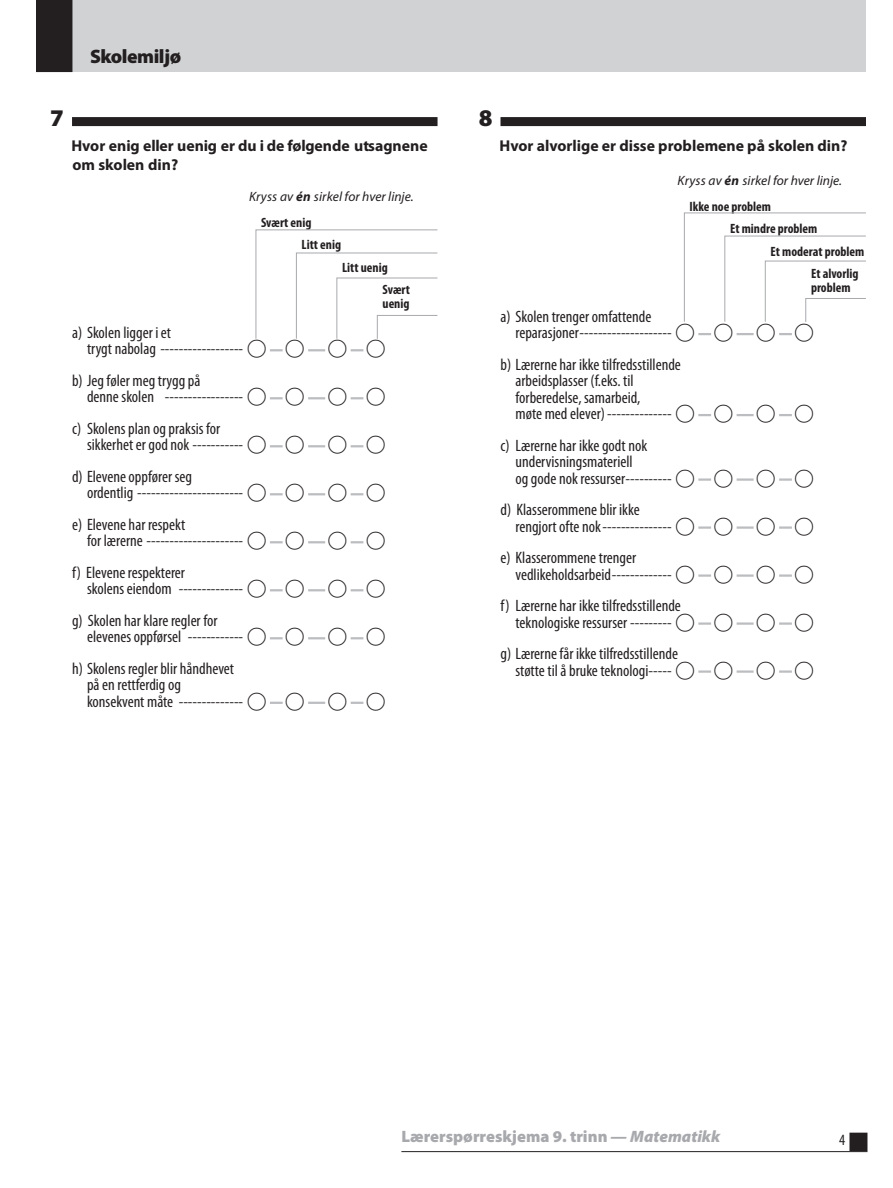
<style>
.page{position:relative;width:893px;height:1188px;background:#fff}
.page>*{position:absolute;margin:0;border:0;box-sizing:border-box;transform-origin:0 0}
.t1{font:900 24px "Myriad Pro";color:#231f20}
.t2{font:900 19.5px "Myriad Pro";letter-spacing:-.025em;color:#231f20}
.t3{font:condensed 16.5px/16.5px "Myriad Pro";color:#231f20}
.t4{font:900 16.5px "Myriad Pro";color:#a8a9ad}
.t5{font:italic 900 16.5px "Myriad Pro";color:#a8a9ad}
.t6{font:700 15.75px/18.9px "Myriad Pro";color:#231f20}
.t7{font:condensed 15.75px "Myriad Pro";color:#231f20}
.t8{font:italic 13.5px/25.5px "Myriad Pro";color:#231f20}
.t9{font:700 condensed 13.5px/22.5px "Myriad Pro";color:#231f20}
.s1{font-weight:700}
.s2{font-weight:700;font-style:normal;font-stretch:condensed}
.s3{font-family:"TIMSS options";font-stretch:normal;font-size:22.5px}
.s4{font-weight:700;font-style:italic;font-size:18px;color:#231f20}
</style>
<div class="page">
<div style="left:850px;top:1133px;width:17px;height:17px;background:#231f20"></div>
<div style="left:849px;top:1133px;width:18px;height:18px;border:2px solid #231f20"></div>
<hr style="left:401px;top:1151px;width:466px;height:1px;background:#231f20">
<div style="left:36px;top:0;width:830px;height:72px;background:#d1d2d4"></div>
<div style="left:72px;top:117px;width:366px;height:9px;background:#231f20"></div>
<svg style="left:270px;top:349px;width:13px;height:2px"></svg>
<svg style="left:308px;top:349px;width:17px;height:2px"></svg>
<svg style="left:351px;top:349px;width:12px;height:2px"></svg>
<svg style="left:270px;top:397px;width:13px;height:2px"></svg>
<svg style="left:308px;top:397px;width:17px;height:2px"></svg>
<svg style="left:351px;top:397px;width:12px;height:2px"></svg>
<svg style="left:270px;top:445px;width:13px;height:2px"></svg>
<svg style="left:308px;top:445px;width:17px;height:2px"></svg>
<svg style="left:351px;top:445px;width:12px;height:2px"></svg>
<svg style="left:270px;top:493px;width:13px;height:2px"></svg>
<svg style="left:308px;top:493px;width:17px;height:2px"></svg>
<svg style="left:351px;top:493px;width:12px;height:2px"></svg>
<svg style="left:270px;top:541px;width:13px;height:2px"></svg>
<svg style="left:308px;top:541px;width:17px;height:2px"></svg>
<svg style="left:351px;top:541px;width:12px;height:2px"></svg>
<svg style="left:270px;top:589px;width:13px;height:2px"></svg>
<svg style="left:308px;top:589px;width:17px;height:2px"></svg>
<svg style="left:351px;top:589px;width:12px;height:2px"></svg>
<svg style="left:270px;top:637px;width:13px;height:2px"></svg>
<svg style="left:308px;top:637px;width:17px;height:2px"></svg>
<svg style="left:351px;top:637px;width:12px;height:2px"></svg>
<svg style="left:270px;top:702px;width:13px;height:2px"></svg>
<svg style="left:308px;top:702px;width:17px;height:2px"></svg>
<svg style="left:351px;top:702px;width:12px;height:2px"></svg>
<div style="left:500px;top:117px;width:366px;height:9px;background:#231f20"></div>
<svg style="left:698px;top:333px;width:13px;height:2px"></svg>
<svg style="left:737px;top:333px;width:17px;height:2px"></svg>
<svg style="left:779px;top:333px;width:13px;height:2px"></svg>
<svg style="left:698px;top:414px;width:13px;height:2px"></svg>
<svg style="left:737px;top:414px;width:17px;height:2px"></svg>
<svg style="left:779px;top:414px;width:13px;height:2px"></svg>
<svg style="left:698px;top:478px;width:13px;height:3px"></svg>
<hr style="left:737px;top:478px;width:17px;height:3px;background:#bcbdc0">
<svg style="left:779px;top:478px;width:13px;height:3px"></svg>
<svg style="left:698px;top:526px;width:13px;height:3px"></svg>
<hr style="left:737px;top:526px;width:17px;height:3px;background:#bcbdc0">
<svg style="left:779px;top:526px;width:13px;height:3px"></svg>
<svg style="left:698px;top:574px;width:13px;height:3px"></svg>
<hr style="left:737px;top:574px;width:17px;height:3px;background:#bcbdc0">
<svg style="left:779px;top:574px;width:13px;height:3px"></svg>
<svg style="left:698px;top:622px;width:13px;height:3px"></svg>
<hr style="left:737px;top:622px;width:17px;height:3px;background:#bcbdc0">
<svg style="left:779px;top:622px;width:13px;height:3px"></svg>
<svg style="left:698px;top:670px;width:13px;height:3px"></svg>
<hr style="left:737px;top:670px;width:17px;height:3px;background:#bcbdc0">
<svg style="left:779px;top:670px;width:13px;height:3px"></svg>
<div style="left:36px;top:0;width:36px;height:72px;background:#231f20"></div>
<svg style="left:684px;top:212px;width:182px;height:110px"></svg>
<svg style="left:255px;top:229px;width:183px;height:110px"></svg>
<p class="t2" style="left:90px;top:45px;width:93px">Skolemiljø</p>
<h1 class="t1" style="left:50px;top:104px;width:15px">7</h1>
<p class="t6" style="left:72px;top:136px;width:358px">Hvor enig eller uenig er du i de følgende utsagnene om skolen din?</p>
<p class="t8" style="left:261px;top:184px;width:154px;text-indent:-12px">Kryss av <span class="s1">én</span> sirkel for hver linje.<br><span class="s2">Svært enig</span></p>
<p class="t9" style="left:302px;top:234px;width:41px">Litt enig</p>
<p class="t9" style="left:383px;top:256px;width:29px;text-indent:-40px">Litt uenig<br>Svært</p>
<p class="t9" style="left:383px;top:292px;width:28px">uenig</p>
<p class="t3" style="left:87px;top:324px;width:300px;text-indent:-15px">a) Skolen ligger i et<br>trygt nabolag ------------------ <span class="s3">A A A A</span></p>
<p class="t3" style="left:87px;top:372px;width:300px;text-indent:-15px">b) Jeg føler meg trygg på<br>denne skolen ----------------- <span class="s3">A A A A</span></p>
<p class="t3" style="left:87px;top:420px;width:300px;text-indent:-15px">c) Skolens plan og praksis for<br>sikkerhet er god nok ----------- <span class="s3">A A A A</span></p>
<p class="t3" style="left:87px;top:468px;width:300px;text-indent:-15px">d) Elevene oppfører seg<br>ordentlig ----------------------- <span class="s3">A A A A</span></p>
<p class="t3" style="left:87px;top:516px;width:300px;text-indent:-15px">e) Elevene har respekt<br>for lærerne --------------------- <span class="s3">A A A A</span></p>
<p class="t3" style="left:87px;top:564px;width:300px;text-indent:-15px">f) Elevene respekterer<br>skolens eiendom -------------- <span class="s3">A A A A</span></p>
<p class="t3" style="left:87px;top:612px;width:300px;text-indent:-15px">g) Skolen har klare regler for<br>elevenes oppførsel ------------ <span class="s3">A A A A</span></p>
<p class="t3" style="left:87px;top:660px;width:300px;text-indent:-15px">h) Skolens regler blir håndhevet<br>på en rettferdig og<br>konsekvent måte -------------- <span class="s3">A A A A</span></p>
<h1 class="t1" style="left:479px;top:104px;width:15px">8</h1>
<p class="t6" style="left:499px;top:136px;width:349px">Hvor alvorlige er disse problemene på skolen din?</p>
<p class="t8" style="left:689px;top:168px;width:154px;text-indent:-12px">Kryss av <span class="s1">én</span> sirkel for hver linje.<br><span class="s2">Ikke noe problem</span></p>
<p class="t9" style="left:730px;top:218px;width:89px">Et mindre problem</p>
<p class="t9" style="left:770px;top:240px;width:95px">Et moderat problem</p>
<p class="t9" style="left:811px;top:263px;width:49px">Et alvorlig</p>
<p class="t9" style="left:811px;top:276px;width:41px">problem</p>
<p class="t3" style="left:515px;top:308px;width:300px;text-indent:-15px">a) Skolen trenger omfattende<br>reparasjoner -------------------- <span class="s3">A A A A</span></p>
<p class="t3" style="left:515px;top:356px;width:300px;text-indent:-15px">b) Lærerne har ikke tilfredsstillende<br>arbeidsplasser (f.eks. til<br>forberedelse, samarbeid,<br>møte med elever) -------------- <span class="s3">A A A A</span></p>
<p class="t3" style="left:515px;top:437px;width:300px;text-indent:-15px">c) Lærerne har ikke godt nok<br>undervisningsmateriell<br>og gode nok ressurser ---------- <span class="s3">A A A A</span></p>
<p class="t3" style="left:515px;top:502px;width:300px;text-indent:-15px">d) Klasserommene blir ikke<br>rengjort ofte nok --------------- <span class="s3">A A A A</span></p>
<p class="t3" style="left:515px;top:550px;width:300px;text-indent:-15px">e) Klasserommene trenger<br>vedlikeholdsarbeid ------------- <span class="s3">A A A A</span></p>
<p class="t3" style="left:515px;top:598px;width:300px;text-indent:-15px">f) Lærerne har ikke tilfredsstillende<br>teknologiske ressurser --------- <span class="s3">A A A A</span></p>
<p class="t3" style="left:515px;top:646px;width:300px;text-indent:-15px">g) Lærerne får ikke tilfredsstillende<br>støtte til å bruke teknologi ----- <span class="s3">A A A A</span></p>
<p class="t4" style="left:401px;top:1127px;width:415px">Lærerspørreskjema 9. trinn<span class="s4">Lærerspørreskjema 9. trinn</span></p>
<p class="t5" style="left:611px;top:1127px;width:111px">— Matematikk</p>
<p class="t7" style="left:839px;top:1131px;width:8px">43</p>
</div>
